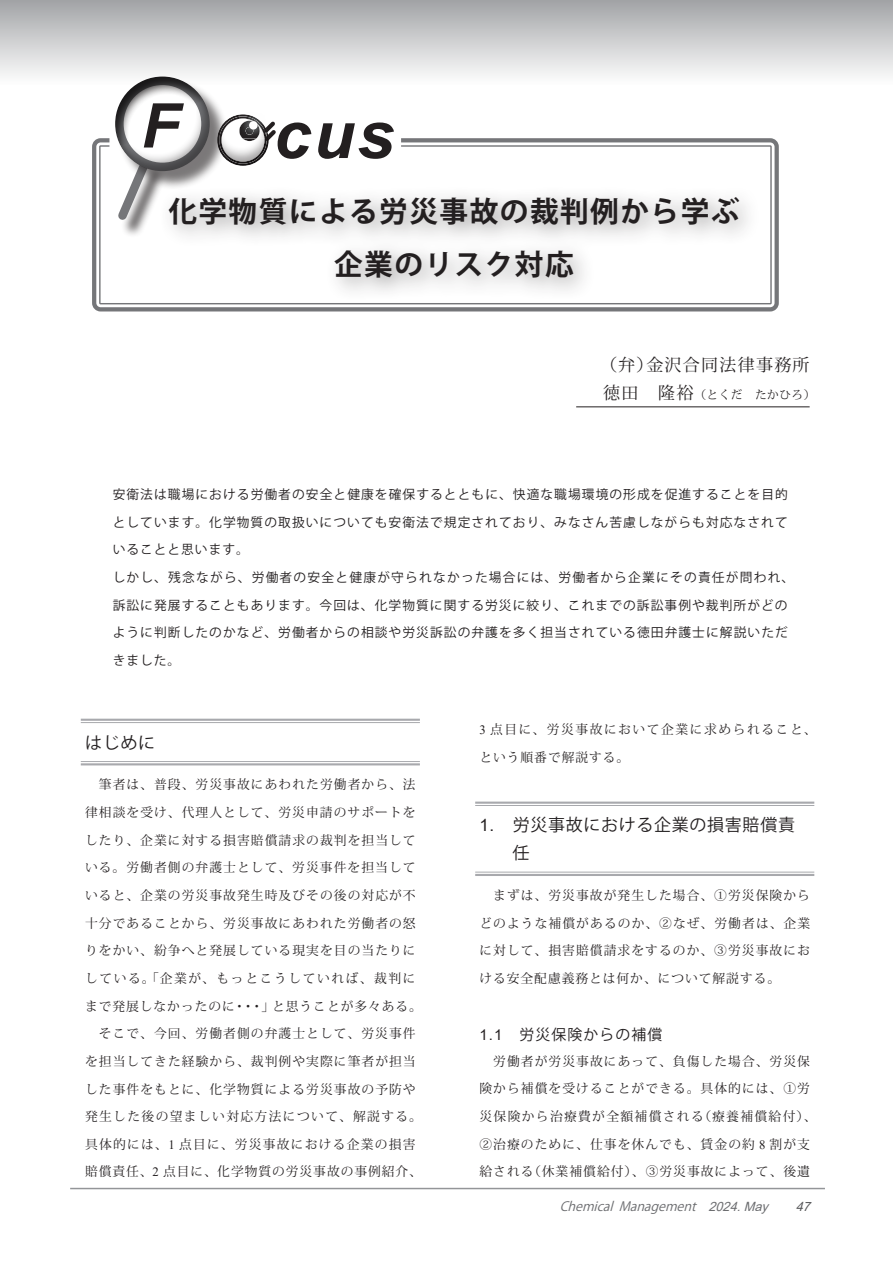
<style>
.page{position:relative;width:893px;height:1263px;background:#fff}
.page>*{position:absolute;margin:0;border:0;box-sizing:border-box;transform-origin:0 0}
.t1{font:italic 700 66.9px "Arial";color:#231f20}
.t2{font:italic 700 61.65px "Arial";color:#231f20}
.t3{font:700 28.65px/53.1px "Koz Go Pro";letter-spacing:.05em;color:#231f20;text-align:center}
.t4{font:16.95px/27.6px "Koz Go Pro";letter-spacing:.04em;color:#231f20}
.t5{font:16.95px "Koz Min Pro";letter-spacing:.075em;color:#231f20}
.t6{font:14.85px "Koz Go Pro";letter-spacing:.075em;color:#231f20}
.t7{font:12.75px/27.6px "Koz Min Pro";letter-spacing:.085em;color:#231f20}
.t8{font:12.75px/27.6px "Koz Go Pro";letter-spacing:.08em;color:#231f20}
.t9{font:12.75px/27.6px "Koz Min Pro";letter-spacing:.12em;color:#231f20}
.t10{font:italic 12.75px "Koz Go Pro";color:#6c6d70}
.t11{font:italic 12.75px "Arial";color:#57585a}
.t12{font:11.7px "Koz Min Pro";letter-spacing:.04em;color:#231f20}
.s1{font-size:16.95px}
.s2{font-family:"Times New Roman"}
.s3{font-family:"Arial"}
</style>
<div class="page">
<div style="left:0;top:0;width:893px;height:85px;background:linear-gradient(to bottom,#a2a3a6,#fff)"></div>
<hr style="left:70px;top:1188px;width:755px;height:1px;background:#939598">
<hr style="left:81px;top:719px;width:339px;height:2px;background:#a8a9ad">
<hr style="left:81px;top:722px;width:339px;height:1px;background:#a8a9ad">
<hr style="left:81px;top:761px;width:339px;height:1px;background:#a8a9ad">
<hr style="left:81px;top:763px;width:339px;height:2px;background:#a8a9ad">
<hr style="left:475px;top:801px;width:339px;height:3px;background:#a8a9ad">
<hr style="left:475px;top:805px;width:339px;height:1px;background:#a8a9ad">
<hr style="left:475px;top:872px;width:339px;height:1px;background:#a8a9ad">
<hr style="left:475px;top:874px;width:339px;height:2px;background:#a8a9ad">
<div style="left:158px;top:185px;width:604px;height:116px;background:#231f20;opacity:.45"></div>
<hr style="left:576px;top:406px;width:234px;height:1px;background:#231f20">
<div style="left:121px;top:164px;width:46px;height:74px;background:#231f20;opacity:.75"></div>
<svg style="left:118px;top:190px;width:37px;height:37px"></svg>
<div style="left:118px;top:79px;width:111px;height:111px;background:#231f20;opacity:.6"></div>
<div style="left:101px;top:67px;width:121px;height:106px;background:#231f20;opacity:.75"></div>
<div style="left:192px;top:91px;width:101px;height:77px;background:#231f20;opacity:.43"></div>
<div style="left:99px;top:145px;width:673px;height:159px;border:1px solid #757679"></div>
<div style="left:92px;top:138px;width:687px;height:173px;border:4px solid #757679;border-radius:6px"></div>
<h2 class="t2" style="left:141px;top:85px;width:39px">F</h2>
<h1 class="t1" style="left:274px;top:90px;width:122px">cus</h1>
<h3 class="t3" style="left:168px;top:186px;width:573px">化学物質による労災事故の裁判例から学ぶ企業のリスク対応</h3>
<h3 class="t5" style="left:600px;top:353px;width:211px">（弁）金沢合同法律事務所</h3>
<p class="t12" style="left:603px;top:386px;width:214px"><span class="s1">徳田　隆裕</span>（とくだ　たかひろ）</p>
<p class="t8" style="left:113px;top:481px;width:683px">安衛法は職場における労働者の安全と健康を確保するとともに、快適な職場環境の形成を促進することを目的としています。化学物質の取扱いについても安衛法で規定されており、みなさん苦慮しながらも対応なされていることと思います。<br>しかし、残念ながら、労働者の安全と健康が守られなかった場合には、労働者から企業にその責任が問われ、訴訟に発展することもあります。今回は、化学物質に関する労災に絞り、これまでの訴訟事例や裁判所がどのように判断したのかなど、労働者からの相談や労災訴訟の弁護を多く担当されている徳田弁護士に解説いただきました。</p>
<h3 class="t4" style="left:85px;top:729px;width:72px">はじめに</h3>
<p class="t7" style="left:85px;top:770px;width:338px">　筆者は、普段、労災事故にあわれた労働者から、法律相談を受け、代理人として、労災申請のサポートをしたり、企業に対する損害賠償請求の裁判を担当している。労働者側の弁護士として、労災事件を担当していると、企業の労災事故発生時及びその後の対応が不十分であることから、労災事故にあわれた労働者の怒りをかい、紛争へと発展している現実を目の当たりにしている。「企業が、もっとこうしていれば、裁判にまで発展しなかったのに・・・」と思うことが多々ある。　そこで、今回、労働者側の弁護士として、労災事件を担当してきた経験から、裁判例や実際に筆者が担当した事件をもとに、化学物質による労災事故の予防や発生した後の望ましい対応方法について、解説する。具体的には、<span class="s2">1</span> 点目に、労災事故における企業の損害賠償責任、<span class="s2">2</span> 点目に、化学物質の労災事故の事例紹介、</p>
<p class="t9" style="left:479px;top:715px;width:338px"><span class="s2">3</span> 点目に、労災事故において企業に求められること、という順番で解説する。</p>
<h3 class="t4" style="left:512px;top:812px;width:284px;text-indent:-33px"><span class="s3">1.</span> 労災事故における企業の損害賠償責任</h3>
<p class="t7" style="left:479px;top:881px;width:332px;text-align:justify">　まずは、労災事故が発生した場合、①労災保険からどのような補償があるのか、②なぜ、労働者は、企業に対して、損害賠償請求をするのか、③労災事故における安全配慮義務とは何か、について解説する。</p>
<p class="t6" style="left:479px;top:1025px;width:184px"><span class="s3">1.1</span>　労災保険からの補償</p>
<p class="t7" style="left:479px;top:1047px;width:339px">　労働者が労災事故にあって、負傷した場合、労災保険から補償を受けることができる。具体的には、①労災保険から治療費が全額補償される（療養補償給付）、<br>②治療のために、仕事を休んでも、賃金の約 <span class="s2">8</span> 割が支給される（休業補償給付）、③労災事故によって、後遺</p>
<p class="t10" style="left:560px;top:1198px;width:214px">Chemical Management　<span class="s3">2024.May</span></p>
<p class="t11" style="left:796px;top:1197px;width:20px">47</p>
</div>
